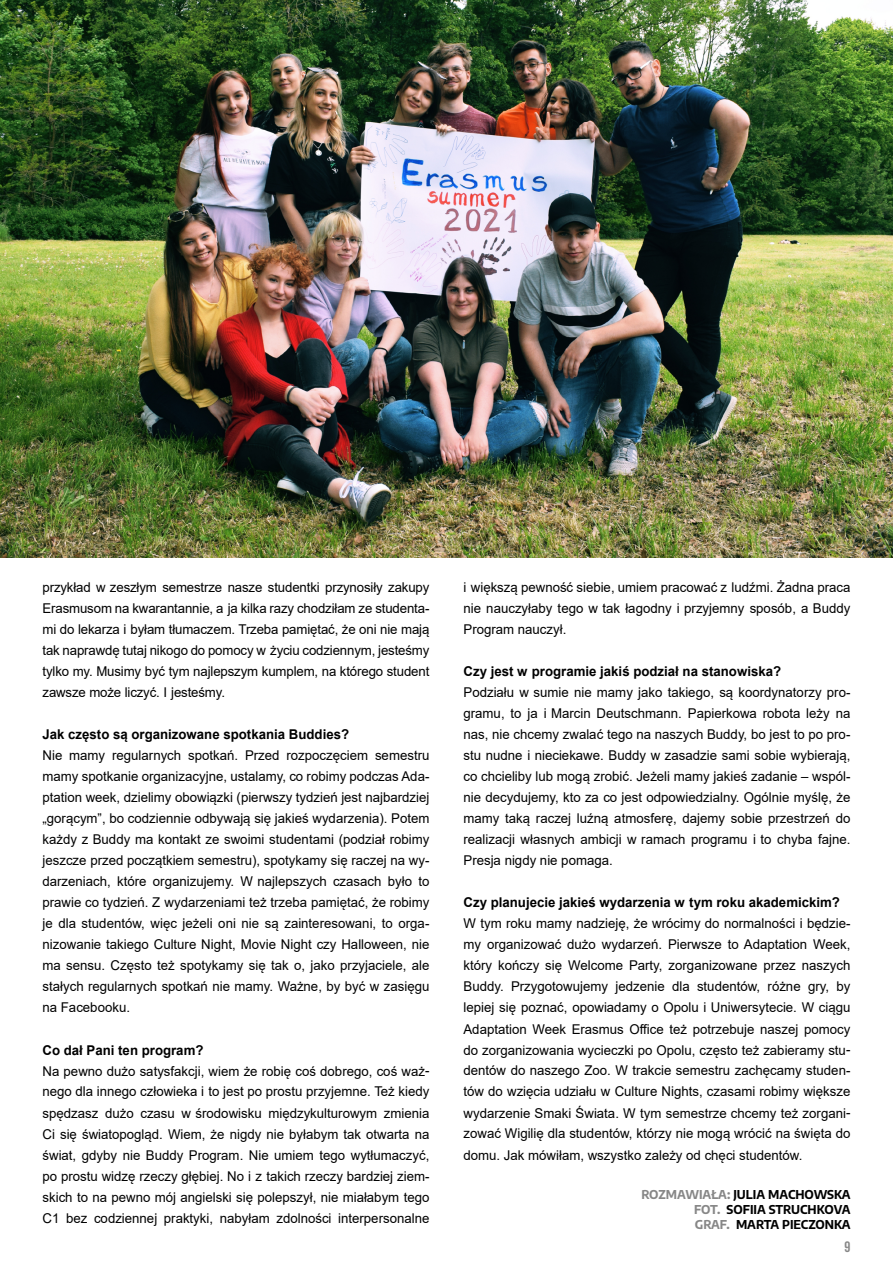
<style>
.page{position:relative;width:893px;height:1263px;background:#fff}
.page>*{position:absolute;margin:0;border:0;box-sizing:border-box;transform-origin:0 0}
.t1{font:700 15px "Bebas Neue";color:#878787}
.t2{font:13.5px/21px "Arial";color:#000;text-align:justify}
.t3{font:700 13.5px "Arial";color:#000}
.t4{font:700 12px/15px "Encode Sans";color:#000;text-align:justify}
.s1{color:#878787}
</style>
<div class="page">
<img style="left:0;top:0;width:893px;height:557px">
<p class="t2" style="left:43px;top:577px;width:388px">przykład w zeszłym semestrze nasze studentki przynosiły zakupy Erasmusom na kwarantannie, a ja kilka razy chodziłam ze studenta&shy;mi do lekarza i byłam tłumaczem. Trzeba pamiętać, że oni nie mają tak naprawdę tutaj nikogo do pomocy w życiu codziennym, jesteśmy tylko my. Musimy być tym najlepszym kumplem, na którego student zawsze może liczyć. I jesteśmy.</p>
<p class="t3" style="left:43px;top:725px;width:308px">Jak często są organizowane spotkania Buddies?</p>
<p class="t2" style="left:43px;top:745px;width:388px">Nie mamy regularnych spotkań. Przed rozpoczęciem semestru mamy spotkanie organizacyjne, ustalamy, co robimy podczas Ada&shy;ptation week, dzielimy obowiązki (pierwszy tydzień jest najbardziej „gorącym”, bo codziennie odbywają się jakieś wydarzenia). Potem każdy z Buddy ma kontakt ze swoimi studentami (podział robimy jeszcze przed początkiem semestru), spotykamy się raczej na wy&shy;darzeniach, które organizujemy. W najlepszych czasach było to prawie co tydzień. Z wydarzeniami też trzeba pamiętać, że robimy je dla studentów, więc jeżeli oni nie są zainteresowani, to orga&shy;nizowanie takiego Culture Night, Movie Night czy Halloween, nie ma sensu. Często też spotykamy się tak o, jako przyjaciele, ale stałych regularnych spotkań nie mamy. Ważne, by być w zasięgu na Facebooku.</p>
<p class="t3" style="left:43px;top:1040px;width:162px">Co dał Pani ten program?</p>
<p class="t2" style="left:43px;top:1060px;width:388px">Na pewno dużo satysfakcji, wiem że robię coś dobrego, coś waż&shy;nego dla innego człowieka i to jest po prostu przyjemne. Też kiedy spędzasz dużo czasu w środowisku międzykulturowym zmienia Ci się światopogląd. Wiem, że nigdy nie byłabym tak otwarta na świat, gdyby nie Buddy Program. Nie umiem tego wytłumaczyć, po prostu widzę rzeczy głębiej. No i z takich rzeczy bardziej ziem&shy;skich to na pewno mój angielski się polepszył, nie miałabym tego C1 bez codziennej praktyki, nabyłam zdolności interpersonalne</p>
<p class="t2" style="left:463px;top:577px;width:388px">i większą pewność siebie, umiem pracować z ludźmi. Żadna praca nie nauczyłaby tego w tak łagodny i przyjemny sposób, a Buddy Program nauczył.</p>
<p class="t3" style="left:463px;top:662px;width:319px">Czy jest w programie jakiś podział na stanowiska?</p>
<p class="t2" style="left:463px;top:682px;width:388px">Podziału w sumie nie mamy jako takiego, są koordynatorzy pro&shy;gramu, to ja i Marcin Deutschmann. Papierkowa robota leży na nas, nie chcemy zwalać tego na naszych Buddy, bo jest to po pro&shy;stu nudne i nieciekawe. Buddy w zasadzie sami sobie wybierają, co chcieliby lub mogą zrobić. Jeżeli mamy jakieś zadanie – wspól&shy;nie decydujemy, kto za co jest odpowiedzialny. Ogólnie myślę, że mamy taką raczej luźną atmosferę, dajemy sobie przestrzeń do realizacji własnych ambicji w ramach programu i to chyba fajne.<br>Presja nigdy nie pomaga.</p>
<p class="t3" style="left:463px;top:893px;width:378px">Czy planujecie jakieś wydarzenia w tym roku akademickim?</p>
<p class="t2" style="left:463px;top:913px;width:388px">W tym roku mamy nadzieję, że wrócimy do normalności i będzie&shy;my organizować dużo wydarzeń. Pierwsze to Adaptation Week, który kończy się Welcome Party, zorganizowane przez naszych Buddy. Przygotowujemy jedzenie dla studentów, różne gry, by lepiej się poznać, opowiadamy o Opolu i Uniwersytecie. W ciągu Adaptation Week Erasmus Office też potrzebuje naszej pomocy do zorganizowania wycieczki po Opolu, często też zabieramy stu&shy;dentów do naszego Zoo. W trakcie semestru zachęcamy studen&shy;tów do wzięcia udziału w Culture Nights, czasami robimy większe wydarzenie Smaki Świata. W tym semestrze chcemy też zorgani&shy;zować Wigilię dla studentów, którzy nie mogą wrócić na święta do domu. Jak mówiłam, wszystko zależy od chęci studentów.</p>
<p class="t4" style="left:694px;top:1186px;width:158px;text-indent:-53px"><span class="s1">ROZMAWIAŁA:</span> JULIA MACHOWSKA <span class="s1">FOT.</span> SOFIIA STRUCHKOVA <span class="s1">GRAF.</span> MARTA PIECZONKA</p>
<p class="t1" style="left:844px;top:1238px;width:7px">9</p>
</div>
